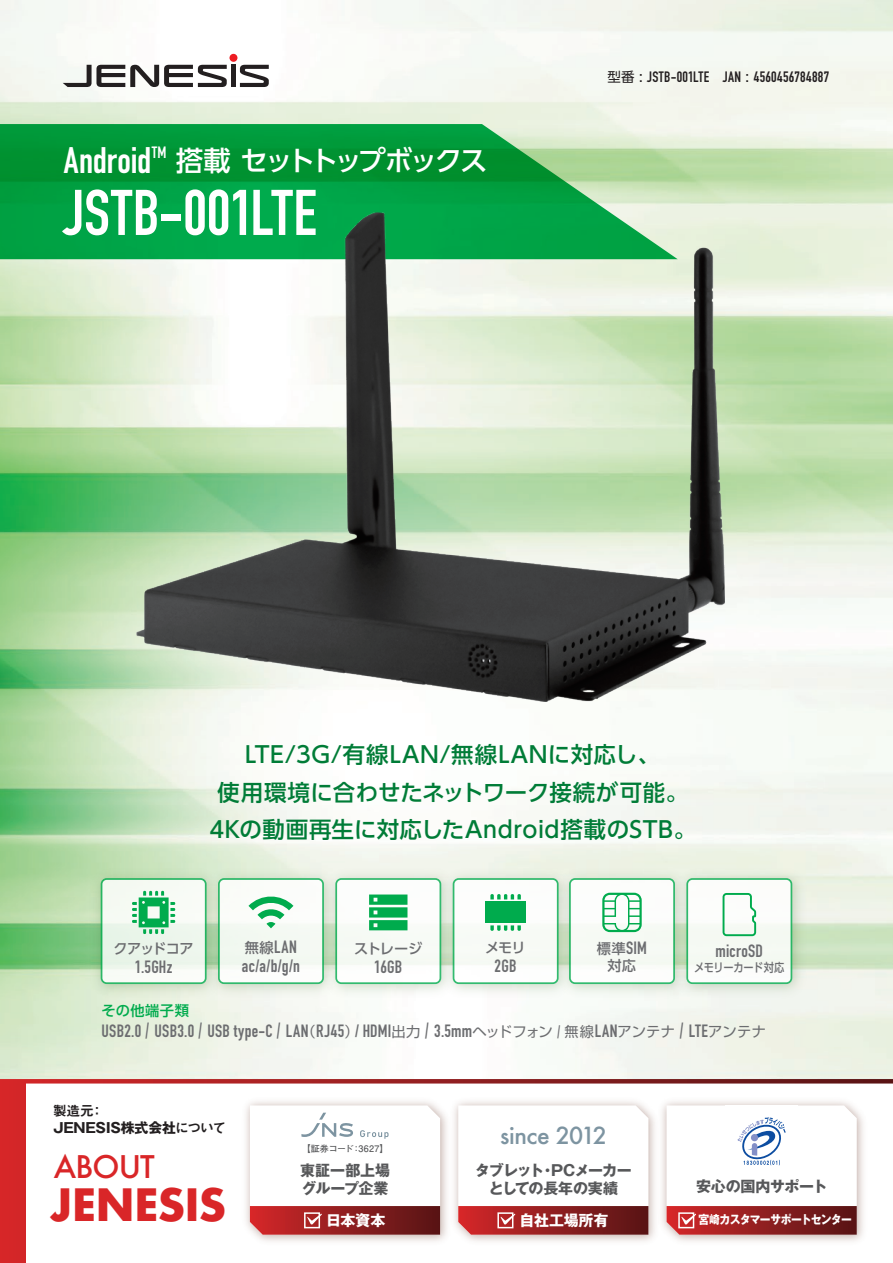
<style>
.page{position:relative;width:893px;height:1263px;background:#fff}
.page>*{position:absolute;margin:0;border:0;box-sizing:border-box;transform-origin:0 0}
.t1{font:700 63.45px "DIN Condensed";letter-spacing:-.005em;color:#fff}
.t2{font:700 43.35px "Futura";letter-spacing:-.025em;color:#d92628}
.t3{font:700 36.45px "DIN Condensed";letter-spacing:-.005em;color:#fff}
.t4{font:500 30.3px "Futura";letter-spacing:-.03em;color:#d92628}
.t5{font:500 27.45px "UD Shin Go Pro";letter-spacing:-.095em;color:#fff}
.t6{font:500 22.95px "Futura";letter-spacing:-.025em;color:#7d94a1}
.t7{font:500 22.5px/37.5px "UD Shin Go Pro";letter-spacing:.02em;color:#007c37;text-align:center}
.t8{font:700 17.55px/19.8px "DIN Condensed";letter-spacing:.015em;color:#6c6d70}
.t9{font:700 16.2px "DIN Condensed";color:#fff}
.t10{font:700 15px/18px "Gothic MB101 Pro";letter-spacing:-.055em;color:#57585a;text-align:center}
.t11{font:700 15px/18px "Gothic MB101 Pro";letter-spacing:-.005em;color:#57585a}
.t12{font:700 15px "Gothic MB101 Pro";letter-spacing:-.01em;color:#fff}
.t13{font:700 15px "Gothic MB101 Pro";letter-spacing:-.03em;color:#57585a}
.t14{font:700 14.85px "DIN Condensed";letter-spacing:.015em;color:#231f20}
.t15{font:500 14.25px "UD Shin Go Pro";letter-spacing:-.06em;color:#6c6d70}
.t16{font:500 14.25px "UD Shin Go Pro";letter-spacing:.03em;color:#00ab4d}
.t17{font:700 13.8px "Gothic MB101 Pro";letter-spacing:-.015em;color:#231f20}
.t18{font:13.8px "Midashi Go Pro MB31";color:#231f20}
.t19{font:700 12px "Gothic MB101 Pro";letter-spacing:-.06em;color:#fff;scale:.9 1}
.t20{font:500 12px "UD Shin Go Pro";letter-spacing:-.035em;color:#6c6d70;scale:.85 1}
.t21{font:700 9px "Futo Go B101 Pro";letter-spacing:.015em;color:#57585a}
.s1{font-family:"UD Shin Go Pro";font-weight:400;font-size:13.5px}
.s2{font-family:"UD Shin Go Pro";font-weight:500;font-size:14.25px}
.s3{font-family:"Univers";font-weight:500;font-stretch:condensed;font-size:21px}
.s4{font-family:"Shin Go Pr 6";font-weight:400;font-size:14.25px}
.s5{font-family:"Univers";font-weight:500;font-stretch:condensed;font-size:17.1px}
.s6{font-family:"Midashi Go Pro MB31";font-weight:400}
</style>
<div class="page">
<img style="left:0;top:0;width:893px;height:1079px">
<div style="left:0;top:1081px;width:26px;height:182px;background:#d42628"></div>
<img style="left:246px;top:1101px;width:200px;height:141px">
<img style="left:446px;top:1101px;width:209px;height:141px">
<img style="left:662px;top:1101px;width:202px;height:141px">
<svg style="left:63px;top:65px;width:164px;height:22px"></svg>
<div style="left:231px;top:65px;width:5px;height:22px;background:#231f20"></div>
<svg style="left:240px;top:65px;width:29px;height:22px"></svg>
<div style="left:229px;top:54px;width:8px;height:8px;background:#ee1d23;border-radius:50%"></div>
<svg style="left:0;top:124px;width:678px;height:135px;background:#24a852"></svg>
<img style="left:577px;top:863px;width:94px;height:140px">
<div style="left:570px;top:879px;width:104px;height:104px;background:#fff;border-radius:5px"></div>
<div style="left:569px;top:878px;width:106px;height:106px;border:2px solid #00ab4d;border-radius:5px"></div>
<img style="left:671px;top:863px;width:140px;height:140px">
<div style="left:687px;top:879px;width:104px;height:104px;background:#fff;border-radius:5px"></div>
<div style="left:686px;top:878px;width:106px;height:106px;border:2px solid #00ab4d;border-radius:5px"></div>
<svg style="left:602px;top:893px;width:40px;height:39px"></svg>
<svg style="left:723px;top:893px;width:33px;height:43px"></svg>
<img style="left:86px;top:863px;width:117px;height:140px">
<div style="left:102px;top:879px;width:104px;height:104px;background:#f3f8f0;border-radius:5px"></div>
<div style="left:101px;top:878px;width:106px;height:106px;border:2px solid #00ab4d;border-radius:5px"></div>
<img style="left:203px;top:863px;width:117px;height:140px">
<div style="left:219px;top:879px;width:104px;height:104px;background:#f9fbf7;border-radius:5px"></div>
<div style="left:218px;top:878px;width:106px;height:106px;border:2px solid #00ab4d;border-radius:5px"></div>
<svg style="left:132px;top:891px;width:43px;height:43px"></svg>
<svg style="left:248px;top:896px;width:45px;height:32px"></svg>
<img style="left:320px;top:863px;width:117px;height:140px">
<div style="left:336px;top:879px;width:104px;height:104px;background:#fff;border-radius:5px"></div>
<div style="left:335px;top:878px;width:106px;height:106px;border:2px solid #00ab4d;border-radius:5px"></div>
<img style="left:437px;top:863px;width:140px;height:140px">
<div style="left:454px;top:879px;width:104px;height:104px;background:#fff;border-radius:5px"></div>
<div style="left:453px;top:878px;width:106px;height:106px;border:2px solid #00ab4d;border-radius:5px"></div>
<svg style="left:369px;top:894px;width:38px;height:36px"></svg>
<svg style="left:490px;top:894px;width:31px;height:5px"></svg>
<div style="left:485px;top:901px;width:41px;height:22px;background:#00ab4d"></div>
<svg style="left:490px;top:925px;width:31px;height:6px"></svg>
<img style="left:135px;top:212px;width:589px;height:489px">
<svg style="left:0;top:1079px;width:893px;height:4px;background:#942021"></svg>
<svg style="left:250px;top:1105px;width:190px;height:130px"></svg>
<svg style="left:458px;top:1105px;width:190px;height:130px"></svg>
<svg style="left:667px;top:1105px;width:190px;height:130px"></svg>
<h3 class="t3" style="left:64px;top:135px;width:89px">Android</h3>
<p class="t9" style="left:152px;top:141px;width:16px">TM</p>
<h3 class="t5" style="left:176px;top:138px;width:313px">搭載 セットトップボックス</h3>
<h1 class="t1" style="left:63px;top:170px;width:255px">JSTB-001LTE</h1>
<p class="t14" style="left:608px;top:67px;width:223px"><span class="s1">型番 :</span> JSTB-001LTE JAN <span class="s1">:</span> 4560456784887</p>
<p class="t7" style="left:209px;top:735px;width:488px">LTE/3G/有線LAN/無線LANに対応し、<br>使用環境に合わせたネットワーク接続が可能。<br>4Kの動画再生に対応したAndroid搭載のSTB。</p>
<p class="t15" style="left:113px;top:937px;width:82px">クアッドコア</p>
<p class="t8" style="left:135px;top:957px;width:39px">1.5GHz</p>
<p class="t8" style="left:242px;top:936px;width:59px"><span class="s2">無線</span>LAN ac/a/b/g/n</p>
<p class="t15" style="left:354px;top:937px;width:70px">ストレージ</p>
<p class="t8" style="left:374px;top:957px;width:30px">16GB</p>
<p class="t15" style="left:485px;top:936px;width:42px">メモリ</p>
<p class="t8" style="left:495px;top:955px;width:23px">2GB</p>
<p class="t8" style="left:597px;top:938px;width:52px"><span class="s2">標準</span>SIM</p>
<p class="t15" style="left:608px;top:954px;width:30px">対応</p>
<p class="t8" style="left:715px;top:940px;width:49px">microSD</p>
<p class="t20" style="left:694px;top:957px;width:107px">メモリーカード対応</p>
<p class="t16" style="left:102px;top:999px;width:89px">その他端子類</p>
<p class="t8" style="left:102px;top:1021px;width:666px">USB2.0 <span class="s3">/</span> USB3.0 <span class="s3">/</span> USB type-C <span class="s3">/</span> LAN<span class="s4">（</span>RJ45<span class="s4">）</span>/ HDMI<span class="s4">出力</span> <span class="s3">/</span> 3.5mm<span class="s4">ヘッドフォン</span> <span class="s5">/</span> <span class="s4">無線</span>LAN<span class="s4">アンテナ</span> <span class="s3">/</span> LTE<span class="s4">アンテナ</span></p>
<p class="t18" style="left:53px;top:1100px;width:52px">製造元：</p>
<p class="t17" style="left:53px;top:1116px;width:175px">JENESIS株式会社<span class="s6">について</span></p>
<h3 class="t4" style="left:54px;top:1146px;width:103px">ABOUT</h3>
<h2 class="t2" style="left:50px;top:1173px;width:178px">JENESIS</h2>
<p class="t21" style="left:302px;top:1142px;width:88px">【証券コード：3627】</p>
<p class="t11" style="left:300px;top:1159px;width:91px">東証一部上場グループ企業</p>
<h3 class="t6" style="left:500px;top:1120px;width:108px">since 2012</h3>
<p class="t10" style="left:475px;top:1159px;width:158px">タブレット・PCメーカーとしての長年の実績</p>
<p class="t13" style="left:696px;top:1173px;width:133px">安心の国内サポート</p>
<p class="t12" style="left:326px;top:1207px;width:61px">日本資本</p>
<p class="t12" style="left:519px;top:1207px;width:91px">自社工場所有</p>
<p class="t19" style="left:699px;top:1210px;width:172px">宮崎カスタマーサポートセンター</p>
</div>
